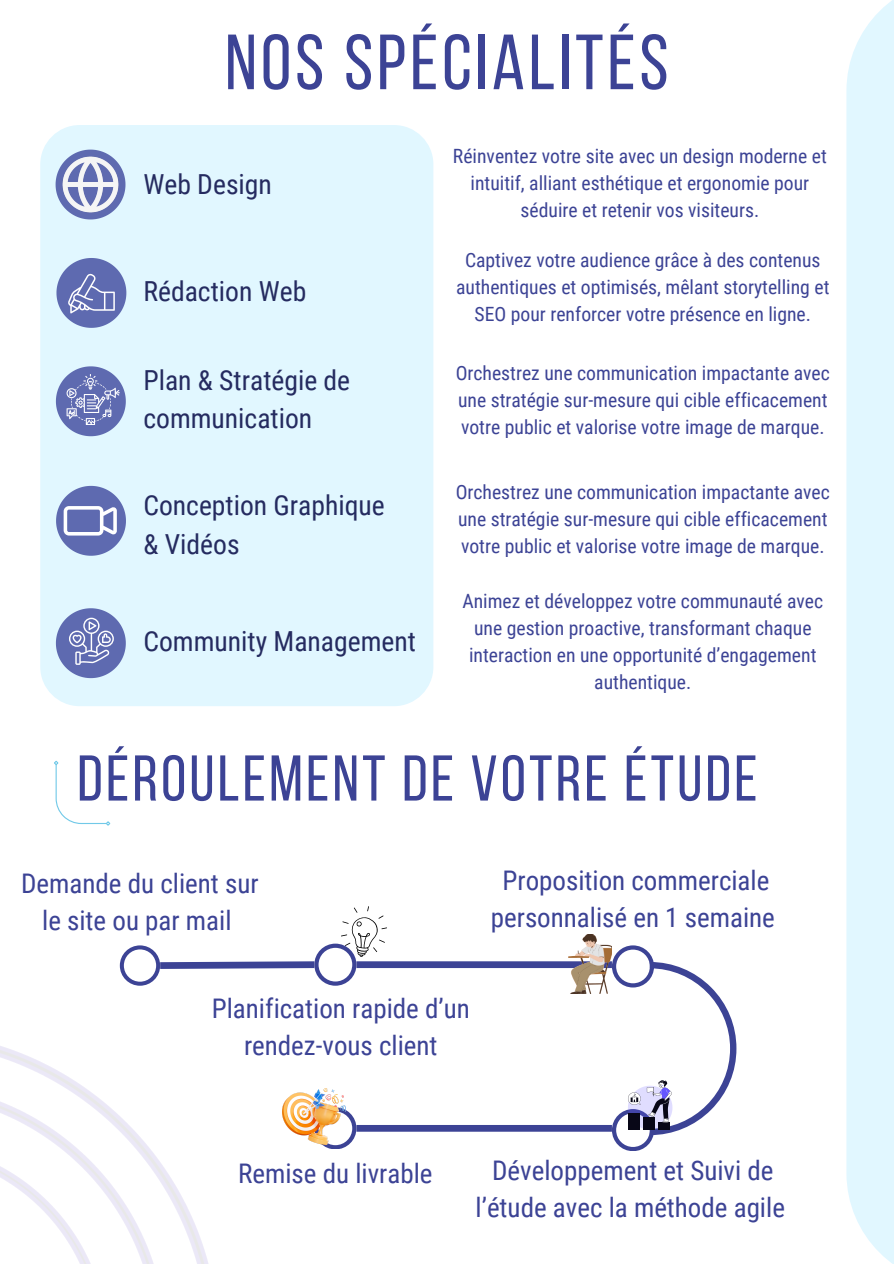
<style>
.page{position:relative;width:894px;height:1264px;background:#fff}
.page>*{position:absolute;margin:0;border:0;box-sizing:border-box;transform-origin:0 0}
.t1{font:78px "Bebas Neue";letter-spacing:.05em;color:#3c4395}
.t2{font:64.5px "Bebas Neue";letter-spacing:.05em;color:#3c4395}
.t3{font:27.6px/38.1px "Roboto Condensed";color:#252b60}
.t4{font:27px/37.2px "Roboto Condensed";color:#3c4395;text-align:center}
.t5{font:19.65px/27px "Roboto Condensed";color:#3c4395;text-align:center}
</style>
<div class="page">
<div style="left:846px;top:0;width:47px;height:1263px;background:#e1f7ff"></div>
<div style="left:40px;top:125px;width:393px;height:581px;background:#e1f7ff;border-radius:39px"></div>
<div style="left:356px;top:961px;width:255px;height:7px;background:#3c4395"></div>
<svg style="left:56px;top:150px;width:69px;height:69px"></svg>
<img style="left:61px;top:155px;width:59px;height:59px">
<svg style="left:320px;top:1110px;width:36px;height:38px"></svg>
<div style="left:356px;top:1124px;width:255px;height:7px;background:#3c4395"></div>
<svg style="left:611px;top:945px;width:125px;height:205px"></svg>
<svg style="left:120px;top:906px;width:267px;height:79px"></svg>
<svg style="left:568px;top:934px;width:44px;height:59px"></svg>
<img style="left:283px;top:1088px;width:63px;height:56px">
<img style="left:0;top:1046px;width:208px;height:217px">
<svg style="left:54px;top:760px;width:57px;height:66px"></svg>
<svg style="left:56px;top:258px;width:70px;height:70px"></svg>
<svg style="left:56px;top:366px;width:70px;height:70px"></svg>
<svg style="left:56px;top:486px;width:70px;height:69px"></svg>
<svg style="left:56px;top:608px;width:70px;height:70px"></svg>
<h3 class="t1" style="left:225px;top:31px;width:445px">NOS SPÉCIALITÉS</h3>
<p class="t3" style="left:143px;top:165px;width:130px">Web Design</p>
<p class="t3" style="left:143px;top:272px;width:164px">Rédaction Web</p>
<p class="t3" style="left:143px;top:361px;width:208px">Plan &amp; Stratégie de communication</p>
<p class="t3" style="left:143px;top:487px;width:243px">Conception Graphique &amp; Vidéos</p>
<p class="t3" style="left:143px;top:622px;width:274px">Community Management</p>
<p class="t5" style="left:453px;top:143px;width:375px">Réinventez votre site avec un design moderne et intuitif, alliant esthétique et ergonomie pour séduire et retenir vos visiteurs.</p>
<h3 class="t5" style="left:456px;top:246px;width:375px">Captivez votre audience grâce à des contenus authentiques et optimisés, mêlant storytelling et<br>SEO pour renforcer votre présence en ligne.</h3>
<p class="t5" style="left:455px;top:359px;width:375px;text-align:justify">Orchestrez une communication impactante avec une stratégie sur-mesure qui cible efficacement votre public et valorise votre image de marque.</p>
<h3 class="t5" style="left:455px;top:479px;width:375px;text-align:justify">Orchestrez une communication impactante avec une stratégie sur-mesure qui cible efficacement votre public et valorise votre image de marque.</h3>
<p class="t5" style="left:462px;top:588px;width:362px">Animez et développez votre communauté avec une gestion proactive, transformant chaque interaction en une opportunité d’engagement authentique.</p>
<p class="t2" style="left:77px;top:752px;width:681px">DÉROULEMENT DE VOTRE ÉTUDE</p>
<p class="t4" style="left:21px;top:865px;width:239px">Demande du client sur le site ou par mail</p>
<p class="t4" style="left:490px;top:861px;width:285px">Proposition commerciale personnalisé en 1 semaine</p>
<h1 class="t4" style="left:212px;top:990px;width:259px">Planification rapide d’un rendez-vous client</h1>
<p class="t4" style="left:238px;top:1154px;width:196px">Remise du livrable</p>
<p class="t4" style="left:475px;top:1151px;width:311px">Développement et Suivi de l’étude avec la méthode agile</p>
</div>
